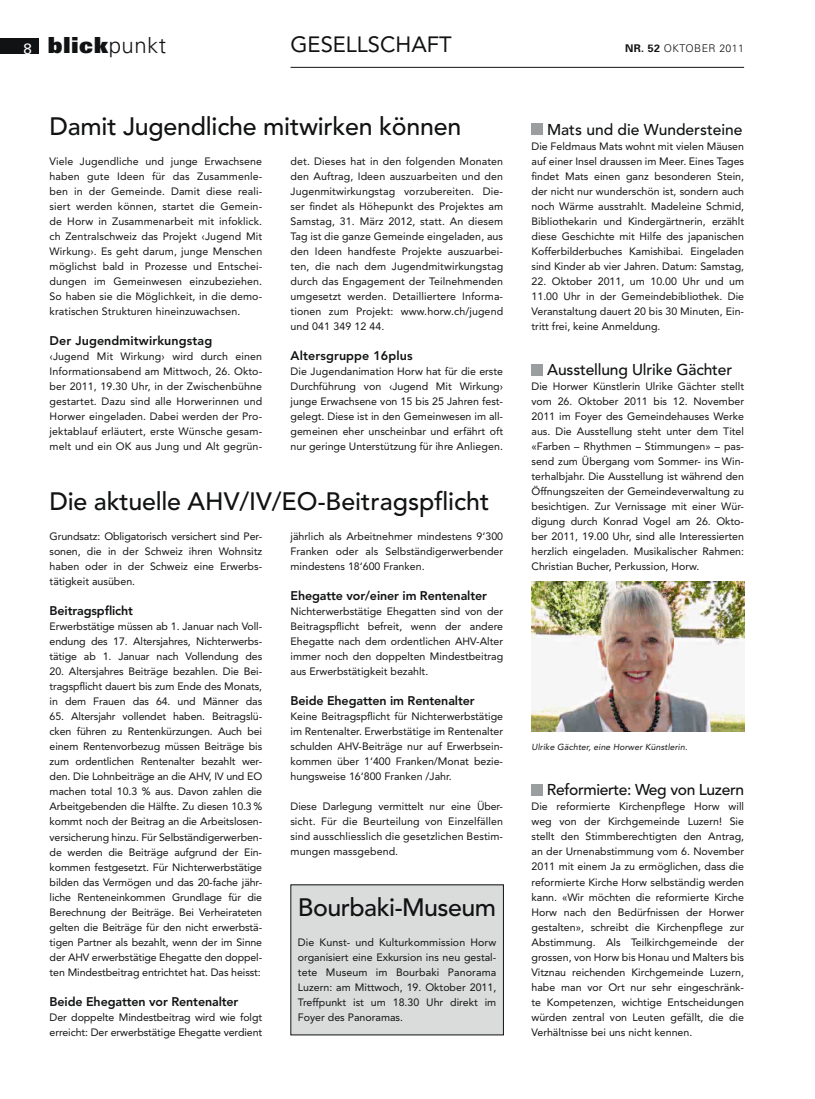
<style>
.page{position:relative;width:815px;height:1099px;background:#fff}
.page>*{position:absolute;margin:0;border:0;box-sizing:border-box;transform-origin:0 0}
.t1{font:500 25px "Avenir";letter-spacing:-.01em;color:#111213}
.t2{font:900 22.12px "Univers";letter-spacing:.04em;color:#111213}
.t3{font:22px "Avenir";color:#111213}
.t4{font:500 15.62px "Avenir";letter-spacing:-.01em;color:#111213}
.t5{font:800 12.5px "Avenir";letter-spacing:-.01em;color:#111213}
.t6{font:800 12.5px "Avenir";letter-spacing:.01em;color:#111213}
.t7{font:10.62px/15px "Avenir";color:#111213;text-align:justify}
.t8{font:300 10.62px "Univers";letter-spacing:.035em;color:#111213}
.t9{font:italic 8.75px "Avenir";letter-spacing:.01em;color:#111213}
.s1{font-weight:400;font-size:15px;color:#fff}
.s2{font-weight:300}
.s3{font-weight:700}
</style>
<div class="page">
<hr style="left:291px;top:67px;width:453px;height:1px;background:#111213">
<div style="left:0;top:38px;width:39px;height:16px;background:#111213"></div>
<div style="left:531px;top:124px;width:12px;height:11px;background:#9b9e9f"></div>
<div style="left:531px;top:364px;width:12px;height:11px;background:#9b9e9f"></div>
<div style="left:531px;top:784px;width:12px;height:11px;background:#9b9e9f"></div>
<div style="left:291px;top:884px;width:212px;height:150px;background:#dadbdb"></div>
<img style="left:531px;top:581px;width:213px;height:150px">
<h2 class="t2" style="left:24px;top:37px;width:144px"><span class="s1">8</span> blick<span class="s2">punkt</span></h2>
<h3 class="t3" style="left:291px;top:35px;width:163px">GESELLSCHAFT</h3>
<p class="t8" style="left:625px;top:44px;width:120px"><span class="s3">NR. 52</span> OKTOBER 2011</p>
<h1 class="t1" style="left:50px;top:116px;width:413px">Damit Jugendliche mitwirken können</h1>
<p class="t7" style="left:50px;top:155px;width:214px">Viele Jugendliche und junge Erwachsene haben gute Ideen für das Zusammenle&shy;ben in der Gemeinde. Damit diese reali&shy;siert werden können, startet die Gemein&shy;de Horw in Zusammenarbeit mit infoklick. ch Zentralschweiz das Projekt ‹Jugend Mit Wirkung›. Es geht darum, junge Menschen möglichst bald in Prozesse und Entschei&shy;dungen im Gemeinwesen einzubeziehen.<br>So haben sie die Möglichkeit, in die demo&shy;kratischen Strukturen hineinzuwachsen.</p>
<p class="t6" style="left:50px;top:336px;width:164px">Der Jugendmitwirkungstag</p>
<p class="t7" style="left:50px;top:350px;width:214px">‹Jugend Mit Wirkung› wird durch einen Informationsabend am Mittwoch, 26. Okto&shy;ber 2011, 19.30 Uhr, in der Zwischenbühne gestartet. Dazu sind alle Horwerinnen und Horwer eingeladen. Dabei werden der Pro&shy;jektablauf erläutert, erste Wünsche gesam&shy;melt und ein OK aus Jung und Alt gegrün-</p>
<p class="t7" style="left:291px;top:155px;width:214px">det. Dieses hat in den folgenden Monaten den Auftrag, Ideen auszuarbeiten und den Jugenmitwirkungstag vorzubereiten. Die&shy;ser findet als Höhepunkt des Projektes am Samstag, 31. März 2012, statt. An diesem Tag ist die ganze Gemeinde eingeladen, aus den Ideen handfeste Projekte auszuarbei&shy;ten, die nach dem Jugendmitwirkungstag durch das Engagement der Teilnehmenden umgesetzt werden. Detailliertere Informa&shy;tionen zum Projekt: www.horw.ch/jugend und 041 349 12 44.</p>
<p class="t6" style="left:291px;top:351px;width:124px">Altersgruppe 16plus</p>
<p class="t7" style="left:291px;top:365px;width:214px">Die Jugendanimation Horw hat für die erste Durchführung von ‹Jugend Mit Wirkung› junge Erwachsene von 15 bis 25 Jahren fest&shy;gelegt. Diese ist in den Gemeinwesen im all&shy;gemeinen eher unscheinbar und erfährt oft nur geringe Unterstützung für ihre Anliegen.</p>
<h1 class="t1" style="left:50px;top:491px;width:441px">Die aktuelle AHV/IV/EO-Beitragspflicht</h1>
<p class="t7" style="left:50px;top:530px;width:214px">Grundsatz: Obligatorisch versichert sind Per&shy;sonen, die in der Schweiz ihren Wohnsitz haben oder in der Schweiz eine Erwerbs&shy;tätigkeit ausüben.</p>
<p class="t5" style="left:50px;top:606px;width:85px">Beitragspflicht</p>
<p class="t7" style="left:50px;top:620px;width:214px">Erwerbstätige müssen ab 1. Januar nach Voll&shy;endung des 17. Altersjahres, Nichterwerbs&shy;tätige ab 1. Januar nach Vollendung des</p>
<p class="t7" style="left:50px;top:665px;width:214px">20. Altersjahres Beiträge bezahlen. Die Bei&shy;tragspflicht dauert bis zum Ende des Monats, in dem Frauen das 64. und Männer das</p>
<p class="t7" style="left:50px;top:710px;width:214px">65. Altersjahr vollendet haben. Beitragslü&shy;cken führen zu Rentenkürzungen. Auch bei einem Rentenvorbezug müssen Beiträge bis zum ordentlichen Rentenalter bezahlt wer&shy;den. Die Lohnbeiträge an die AHV, IV und EO machen total 10.3 % aus. Davon zahlen die Arbeitgebenden die Hälfte. Zu diesen 10.3 % kommt noch der Beitrag an die Arbeitslosen&shy;versicherung hinzu. Für Selbständigerwerben&shy;de werden die Beiträge aufgrund der Ein&shy;kommen festgesetzt. Für Nichterwerbstätige bilden das Vermögen und das 20-fache jähr&shy;liche Renteneinkommen Grundlage für die Berechnung der Beiträge. Bei Verheirateten gelten die Beiträge für den nicht erwerbstä&shy;tigen Partner als bezahlt, wenn der im Sinne der AHV erwerbstätige Ehegatte den doppel&shy;ten Mindestbeitrag entrichtet hat. Das heisst:</p>
<p class="t5" style="left:50px;top:996px;width:190px">Beide Ehegatten vor Rentenalter</p>
<p class="t7" style="left:50px;top:1010px;width:214px">Der doppelte Mindestbeitrag wird wie folgt erreicht: Der erwerbstätige Ehegatte verdient</p>
<p class="t7" style="left:291px;top:530px;width:214px">jährlich als Arbeitnehmer mindestens 9‘300<br>Franken oder als Selbständigerwerbender mindestens 18‘600 Franken.</p>
<p class="t5" style="left:291px;top:591px;width:198px">Ehegatte vor/einer im Rentenalter</p>
<p class="t7" style="left:291px;top:605px;width:214px">Nichterwerbstätige Ehegatten sind von der Beitragspflicht befreit, wenn der andere Ehegatte nach dem ordentlichen AHV-Alter immer noch den doppelten Mindestbeitrag aus Erwerbstätigkeit bezahlt.</p>
<p class="t5" style="left:291px;top:696px;width:186px">Beide Ehegatten im Rentenalter</p>
<p class="t7" style="left:291px;top:710px;width:214px">Keine Beitragspflicht für Nichterwerbstätige im Rentenalter. Erwerbstätige im Rentenalter schulden AHV-Beiträge nur auf Erwerbsein&shy;kommen über 1‘400 Franken/Monat bezie&shy;hungsweise 16‘800 Franken /Jahr.</p>
<p class="t7" style="left:291px;top:800px;width:214px">Diese Darlegung vermittelt nur eine Über&shy;sicht. Für die Beurteilung von Einzelfällen sind ausschliesslich die gesetzlichen Bestim&shy;mungen massgebend.</p>
<h1 class="t1" style="left:298px;top:896px;width:200px">Bourbaki-Museum</h1>
<p class="t7" style="left:298px;top:935px;width:200px">Die Kunst- und Kulturkommission Horw organisiert eine Exkursion ins neu gestal&shy;tete Museum im Bourbaki Panorama Luzern: am Mittwoch, 19. Oktober 2011, Treffpunkt ist um 18.30 Uhr direkt im Foyer des Panoramas.</p>
<h3 class="t4" style="left:547px;top:123px;width:197px">Mats und die Wundersteine</h3>
<p class="t7" style="left:531px;top:140px;width:214px">Die Feldmaus Mats wohnt mit vielen Mäusen auf einer Insel draussen im Meer. Eines Tages findet Mats einen ganz besonderen Stein, der nicht nur wunderschön ist, sondern auch noch Wärme ausstrahlt. Madeleine Schmid, Bibliothekarin und Kindergärtnerin, erzählt diese Geschichte mit Hilfe des japanischen Kofferbilderbuches Kamishibai. Eingeladen sind Kinder ab vier Jahren. Datum: Samstag,</p>
<p class="t7" style="left:532px;top:275px;width:214px">22. Oktober 2011, um 10.00 Uhr und um 11.00 Uhr in der Gemeindebibliothek. Die Veranstaltung dauert 20 bis 30 Minuten, Ein&shy;tritt frei, keine Anmeldung.</p>
<h3 class="t4" style="left:547px;top:363px;width:187px">Ausstellung Ulrike Gächter</h3>
<p class="t7" style="left:531px;top:380px;width:214px">Die Horwer Künstlerin Ulrike Gächter stellt vom 26. Oktober 2011 bis 12. November 2011 im Foyer des Gemeindehauses Werke aus. Die Ausstellung steht unter dem Titel «Farben – Rhythmen – Stimmungen» – pas&shy;send zum Übergang vom Sommer- ins Win&shy;terhalbjahr. Die Ausstellung ist während den Öffnungszeiten der Gemeindeverwaltung zu besichtigen. Zur Vernissage mit einer Wür&shy;digung durch Konrad Vogel am 26. Okto&shy;ber 2011, 19.00 Uhr, sind alle Interessierten herzlich eingeladen. Musikalischer Rahmen:<br>Christian Bucher, Perkussion, Horw.</p>
<p class="t9" style="left:531px;top:743px;width:158px">Ulrike Gächter, eine Horwer Künstlerin.</p>
<h3 class="t4" style="left:547px;top:783px;width:199px">Reformierte: Weg von Luzern</h3>
<p class="t7" style="left:531px;top:800px;width:214px">Die reformierte Kirchenpflege Horw will weg von der Kirchgemeinde Luzern! Sie stellt den Stimmberechtigten den Antrag, an der Urnenabstimmung vom 6. November 2011 mit einem Ja zu ermöglichen, dass die reformierte Kirche Horw selbständig werden kann. «Wir möchten die reformierte Kirche Horw nach den Bedürfnissen der Horwer gestalten», schreibt die Kirchenpflege zur Abstimmung. Als Teilkirchgemeinde der grossen, von Horw bis Honau und Malters bis Vitznau reichenden Kirchgemeinde Luzern, habe man vor Ort nur sehr eingeschränk&shy;te Kompetenzen, wichtige Entscheidungen würden zentral von Leuten gefällt, die die Verhältnisse bei uns nicht kennen.</p>
</div>
